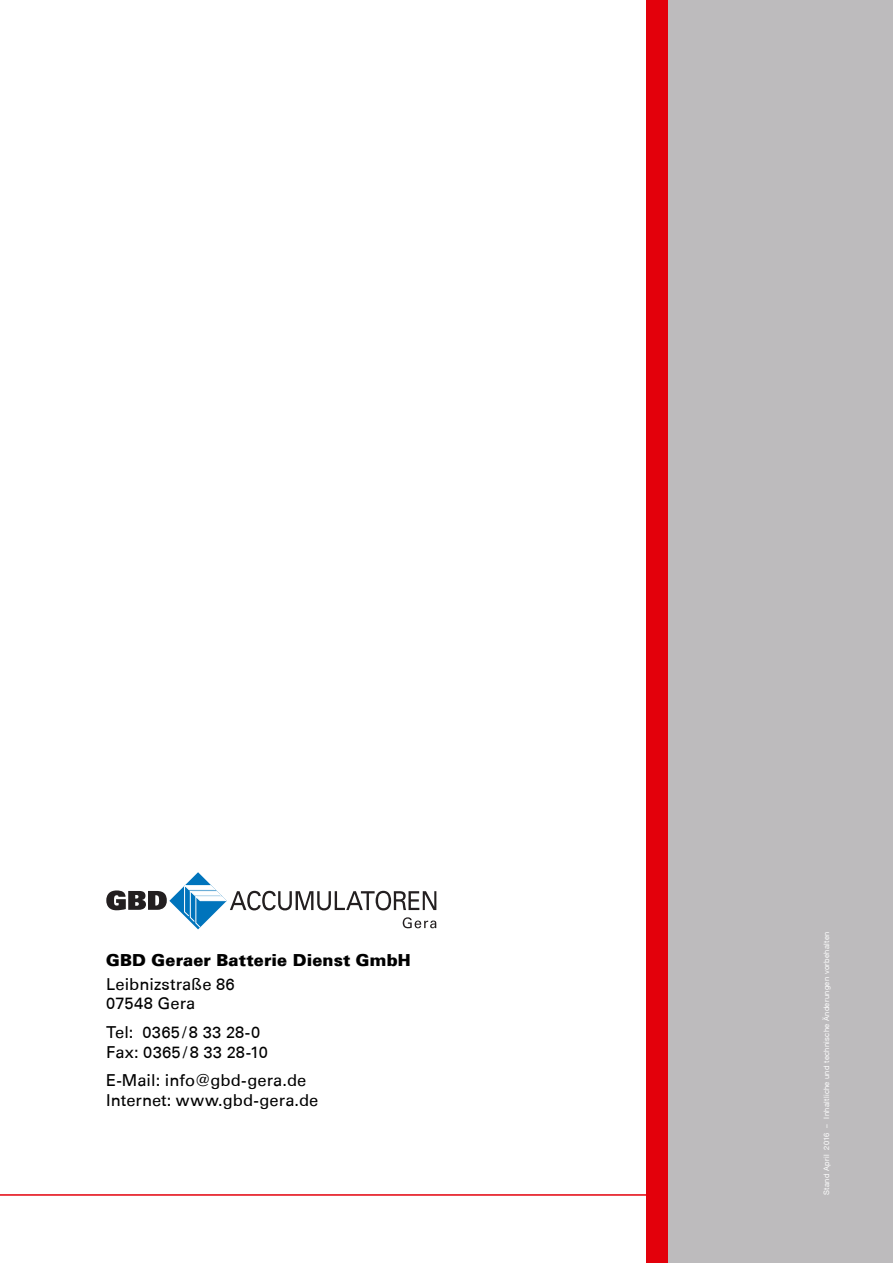
<style>
.page{position:relative;width:893px;height:1263px;background:#fff}
.page>*{position:absolute;margin:0;border:0;box-sizing:border-box;transform-origin:0 0}
.t1{font:16.5px/19.8px "Univers 55 Roman";letter-spacing:.005em;color:#000}
.t2{font:900 16.5px "Univers";letter-spacing:.01em;color:#000}
.t3{font:7.5px "Helvetica Neue";letter-spacing:.045em;color:#fff}
</style>
<div class="page">
<div style="left:668px;top:0;width:225px;height:1263px;background:#bdbbbd"></div>
<div style="left:646px;top:0;width:22px;height:1263px;background:#e3000b"></div>
<hr style="left:0;top:1194px;width:657px;height:2px;background:#e3000b">
<svg style="left:106px;top:872px;width:330px;height:57px"></svg>
<p class="t2" style="left:106px;top:949px;width:306px">GBD Geraer Batterie Dienst GmbH</p>
<p class="t1" style="left:106px;top:974px;width:130px">Leibnizstraße 86<br>07548 Gera</p>
<p class="t1" style="left:106px;top:1022px;width:163px">Tel: 0365/8 33 28-0<br>Fax: 0365/8 33 28-10</p>
<p class="t1" style="left:106px;top:1070px;width:214px">E-Mail: info@gbd-gera.de<br>Internet: www.gbd-gera.de</p>
<p class="t3" style="left:821px;top:1195px;width:265px;rotate:-90deg">Stand April 2016 – Inhaltliche und technische Änderungen vorbehalten</p>
</div>
